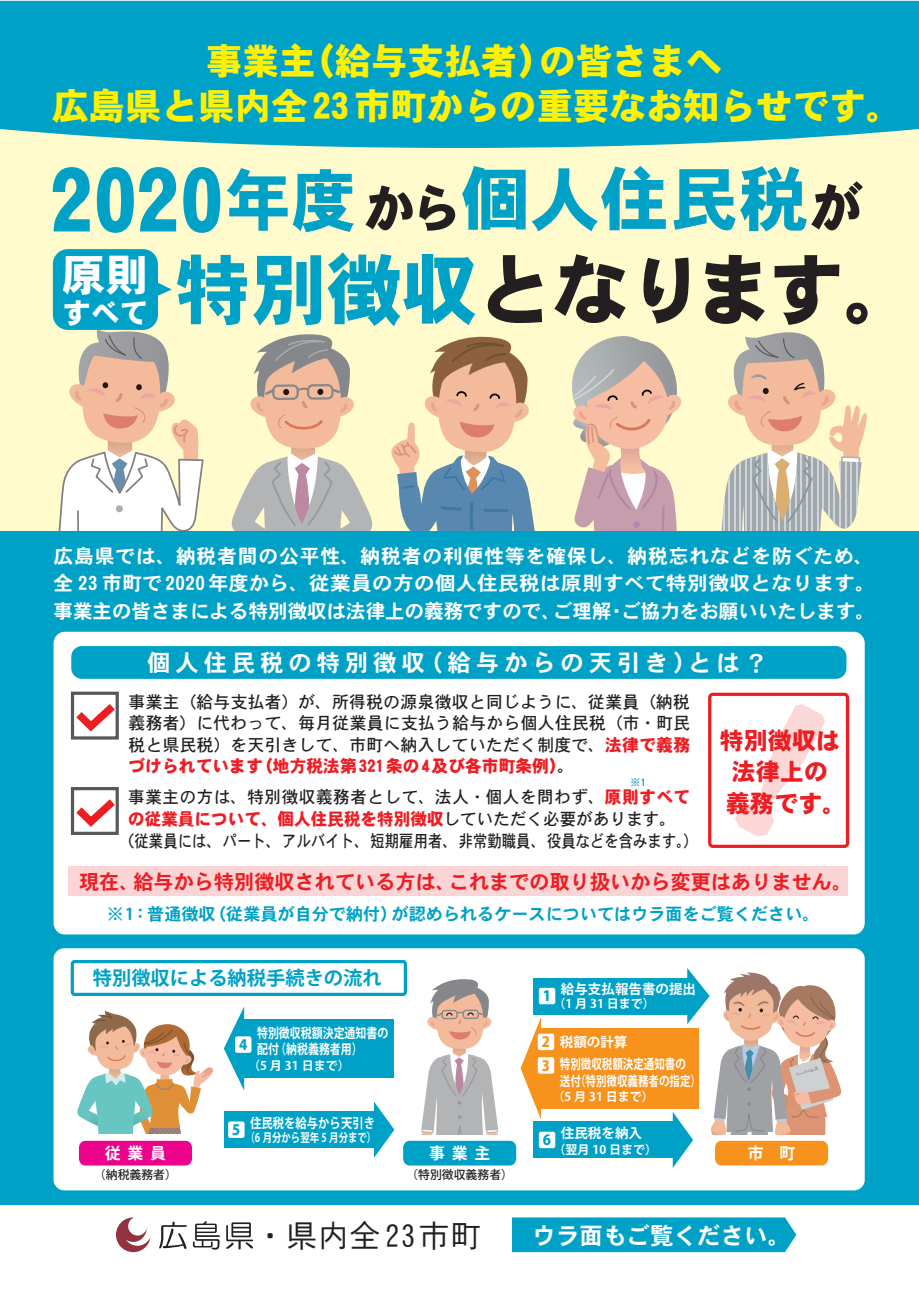
<style>
.page{position:relative;width:919px;height:1289px;background:#fff}
.page>*{position:absolute;margin:0;border:0;box-sizing:border-box;transform-origin:0 0}
.t1{font:77.7px "DFHS Gothic W9 WIN RKSJ H";color:#231f20}
.t2{font:43.05px "DFHS Gothic W9 WIN RKSJ H";color:#fff}
.t3{font:36.6px "DFHS Gothic W9 WIN RKSJ H";color:#fff101}
.t4{font:31.5px "DFHS Gothic W3 WIN RKSJ H";color:#231f20}
.t5{font:28.5px "DFHS Gothic W9 WIN RKSJ H";color:#fff}
.t6{font:24px/31.8px "DFHS Gothic W9 WIN RKSJ H";color:#ee1d23}
.t7{font:23.55px "DFHS Gothic W7 WIN RKSJ H";letter-spacing:.2em;color:#fff}
.t8{font:23.55px "DFHS Gothic W7 WIN RKSJ H";color:#fff}
.t9{font:20.25px "DFHS Gothic W7 WIN RKSJ H";color:#ee1d23}
.t10{font:19.5px/27.8px "DFHS Gothic W7 WIN RKSJ H";color:#fff;text-align:justify}
.t11{font:700 19.2px "Koz Go Pro";color:#00a1c7}
.t12{font:17.1px/21.5px "DFHS Gothic W5 WIN RKSJ H";letter-spacing:.02em;color:#231f20;text-align:justify}
.t13{font:17.1px "DFHS Gothic W7 WIN RKSJ H";color:#00a1c7}
.t14{font:17.1px "DFHS Gothic W5 WIN RKSJ H";color:#231f20}
.t15{font:700 15.75px "Koz Go Pro";color:#fff}
.t16{font:800 14.1px "Koz Go Pro";color:#00a1c7}
.t17{font:700 13.5px/22.5px "Koz Go Pro";color:#fff}
.t18{font:700 13.5px/16.5px "Koz Go Pro";color:#fff;scale:.81 1}
.t19{font:700 13.5px "Koz Go Pro";color:#fff;scale:.78 1}
.t20{font:700 13.5px "Koz Go Pro";color:#fff;scale:.84 1}
.t21{font:700 12px "Koz Go Pro";color:#fff}
.t22{font:700 12px "Koz Go Pro";color:#fff;scale:.78 1}
.t23{font:500 11.85px "Koz Go Pro";color:#231f20}
.t24{font:10.5px "DFHS Gothic W7 WIN RKSJ H";color:#00a1c7}
.s1{color:#00a1c7}
.s2{font-family:"DFHS Gothic W9 WIN RKSJ H";color:#ee1d23}
.s3{font-weight:800;font-size:14.1px;color:#f7931d}
</style>
<div class="page">
<div style="left:0;top:121px;width:918px;height:662px;background:#fffbcc"></div>
<div style="left:0;top:1px;width:918px;height:147px;background:#00a1c7"></div>
<svg style="left:462px;top:166px;width:63px;height:64px"></svg>
<svg style="left:531px;top:166px;width:134px;height:65px"></svg>
<svg style="left:673px;top:166px;width:189px;height:65px"></svg>
<svg style="left:365px;top:185px;width:48px;height:45px"></svg>
<svg style="left:419px;top:184px;width:36px;height:46px"></svg>
<svg style="left:231px;top:334px;width:141px;height:197px"></svg>
<svg style="left:721px;top:332px;width:146px;height:199px"></svg>
<svg style="left:391px;top:336px;width:144px;height:195px"></svg>
<svg style="left:572px;top:336px;width:110px;height:195px"></svg>
<svg style="left:58px;top:327px;width:146px;height:204px"></svg>
<div style="left:53px;top:249px;width:105px;height:81px;background:#00a1c7;border-radius:15px"></div>
<svg style="left:158px;top:282px;width:14px;height:14px"></svg>
<div style="left:0;top:531px;width:918px;height:673px;background:#00a1c7"></div>
<div style="left:54px;top:631px;width:810px;height:303px;background:#fff;border-radius:11px"></div>
<div style="left:708px;top:692px;width:141px;height:156px;border:3px solid #ee1d23;border-radius:3px"></div>
<svg style="left:735px;top:704px;width:90px;height:132px"></svg>
<div style="left:71px;top:691px;width:48px;height:48px;border:3px solid #57585a"></div>
<svg style="left:70px;top:696px;width:49px;height:40px"></svg>
<div style="left:71px;top:787px;width:48px;height:48px;border:3px solid #57585a"></div>
<svg style="left:70px;top:791px;width:49px;height:41px"></svg>
<div style="left:68px;top:865px;width:780px;height:30px;background:#fbd4d5"></div>
<div style="left:54px;top:948px;width:810px;height:242px;background:#fff;border-radius:11px"></div>
<svg style="left:77px;top:1010px;width:136px;height:123px"></svg>
<svg style="left:421px;top:979px;width:77px;height:155px"></svg>
<div style="left:403px;top:1140px;width:113px;height:25px;background:#00a1c7"></div>
<div style="left:533px;top:977px;width:159px;height:37px;background:#00a1c7"></div>
<div style="left:539px;top:987px;width:16px;height:17px;background:#fff;border-radius:2px"></div>
<div style="left:537px;top:1027px;width:161px;height:81px;background:#f7931d"></div>
<svg style="left:520px;top:1017px;width:21px;height:102px"></svg>
<div style="left:537px;top:1033px;width:17px;height:17px;background:#fff;border-radius:2px"></div>
<div style="left:537px;top:1057px;width:17px;height:16px;background:#fff;border-radius:2px"></div>
<div style="left:533px;top:1121px;width:144px;height:37px;background:#00a1c7"></div>
<svg style="left:672px;top:968px;width:169px;height:199px"></svg>
<div style="left:539px;top:1131px;width:16px;height:17px;background:#fff;border-radius:2px"></div>
<div style="left:239px;top:1019px;width:155px;height:58px;background:#00a1c7"></div>
<svg style="left:224px;top:1007px;width:20px;height:83px"></svg>
<div style="left:235px;top:1036px;width:16px;height:16px;background:#fff;border-radius:2px"></div>
<div style="left:224px;top:1111px;width:155px;height:36px;background:#00a1c7"></div>
<svg style="left:374px;top:1101px;width:20px;height:56px"></svg>
<div style="left:228px;top:1121px;width:16px;height:16px;background:#fff;border-radius:2px"></div>
<svg style="left:70px;top:960px;width:337px;height:36px"></svg>
<div style="left:79px;top:1140px;width:113px;height:25px;background:#ed028c"></div>
<div style="left:71px;top:646px;width:775px;height:33px;background:#00a1c7;border-radius:11px"></div>
<svg style="left:116px;top:1217px;width:34px;height:35px"></svg>
<svg style="left:159px;top:1221px;width:28px;height:27px"></svg>
<svg style="left:193px;top:1221px;width:27px;height:28px"></svg>
<svg style="left:226px;top:1222px;width:27px;height:27px"></svg>
<div style="left:512px;top:1217px;width:284px;height:35px;background:#00a1c7"></div>
<svg style="left:53px;top:167px;width:37px;height:64px"></svg>
<svg style="left:97px;top:167px;width:79px;height:66px"></svg>
<svg style="left:183px;top:167px;width:37px;height:66px"></svg>
<svg style="left:227px;top:168px;width:127px;height:64px"></svg>
<p class="t3" style="left:206px;top:43px;width:517px">事業主（給与支払者）の皆さまへ</p>
<p class="t3" style="left:52px;top:87px;width:851px">広島県と県内全23市町からの重要なお知らせです。</p>
<p class="t2" style="left:62px;top:253px;width:87px">原則</p>
<p class="t5" style="left:62px;top:298px;width:87px">すべて</p>
<p class="t1" style="left:175px;top:250px;width:745px"><span class="s1">特別徴収</span>となります。</p>
<p class="t10" style="left:54px;top:542px;width:823px">広島県では、納税者間の公平性、納税者の利便性等を確保し、納税忘れなどを防ぐため、全 23 市町で2020 年度から、従業員の方の個人住民税は原則すべて特別徴収となります。事業主の皆さまによる特別徴収は法律上の義務ですので、ご理解・ご協力をお願いいたします。</p>
<p class="t7" style="left:147px;top:650px;width:622px">個人住民税の特別徴収（給与からの天引き）とは？</p>
<p class="t12" style="left:129px;top:691px;width:563px">事業主（給与支払者）が、所得税の源泉徴収と同じように、従業員（納税義務者）に代わって、毎月従業員に支払う給与から個人住民税（市・町民税と県民税）を天引きして、市町へ納入していただく制度で、<span class="s2">法律で義務づけられています（地方税法第321条の4及び各市町条例）</span>。</p>
<p class="t12" style="left:128px;top:787px;width:563px">事業主の方は、特別徴収義務者として、法人・個人を問わず、<span class="s2">原則すべての従業員について、個人住民税を特別徴収</span>していただく必要があります。</p>
<p class="t24" style="left:630px;top:777px;width:17px">※1</p>
<p class="t14" style="left:117px;top:832px;width:582px">（従業員には、パート、アルバイト、短期雇用者、非常勤職員、役員などを含みます。）</p>
<p class="t6" style="left:719px;top:724px;width:128px">特別徴収は法律上の<br>義務です。</p>
<p class="t9" style="left:79px;top:871px;width:774px">現在、給与から特別徴収されている方は、これまでの取り扱いから変更はありません。</p>
<p class="t13" style="left:107px;top:905px;width:714px">※１：普通徴収（従業員が自分で納付）が認められるケースについてはウラ面をご覧ください。</p>
<p class="t11" style="left:93px;top:965px;width:290px">特別徴収による納税手続きの流れ</p>
<p class="t15" style="left:105px;top:1142px;width:63px">従 業 員</p>
<p class="t16" style="left:239px;top:1035px;width:10px">4</p>
<p class="t18" style="left:257px;top:1025px;width:163px">特別徴収税額決定通知書の配付（納税義務者用）</p>
<p class="t21" style="left:248px;top:1057px;width:103px">（5 月 31 日まで）</p>
<p class="t16" style="left:232px;top:1120px;width:10px">5</p>
<p class="t20" style="left:250px;top:1114px;width:150px">住民税を給与から天引き</p>
<p class="t22" style="left:245px;top:1129px;width:169px">（6 月分から翌年 5 月分まで）</p>
<p class="t17" style="left:561px;top:978px;width:136px">給与支払報告書の提出</p>
<p class="t21" style="left:553px;top:996px;width:103px">（1 月 31 日まで）</p>
<p class="t17" style="left:542px;top:1031px;width:146px"><span class="s3">2</span> 税額の計算<br><span class="s3">3</span> 特別徴収税額決定通知書の</p>
<p class="t19" style="left:560px;top:1072px;width:182px">送付（特別徴収義務者の指定）</p>
<p class="t16" style="left:543px;top:986px;width:10px">1</p>
<p class="t21" style="left:552px;top:1088px;width:103px">（5 月 31 日まで）</p>
<p class="t17" style="left:561px;top:1122px;width:82px">住民税を納入</p>
<p class="t21" style="left:553px;top:1141px;width:105px">（翌月 10 日まで）</p>
<p class="t16" style="left:543px;top:1130px;width:10px">6</p>
<p class="t15" style="left:429px;top:1142px;width:63px">事 業 主</p>
<p class="t15" style="left:747px;top:1142px;width:49px">市　町</p>
<p class="t23" style="left:94px;top:1167px;width:85px">（納税義務者）</p>
<p class="t23" style="left:406px;top:1167px;width:108px">（特別徴収義務者）</p>
<p class="t4" style="left:254px;top:1219px;width:228px">・県内全23市町</p>
<p class="t8" style="left:532px;top:1223px;width:260px">ウラ面もご覧ください。</p>
</div>
